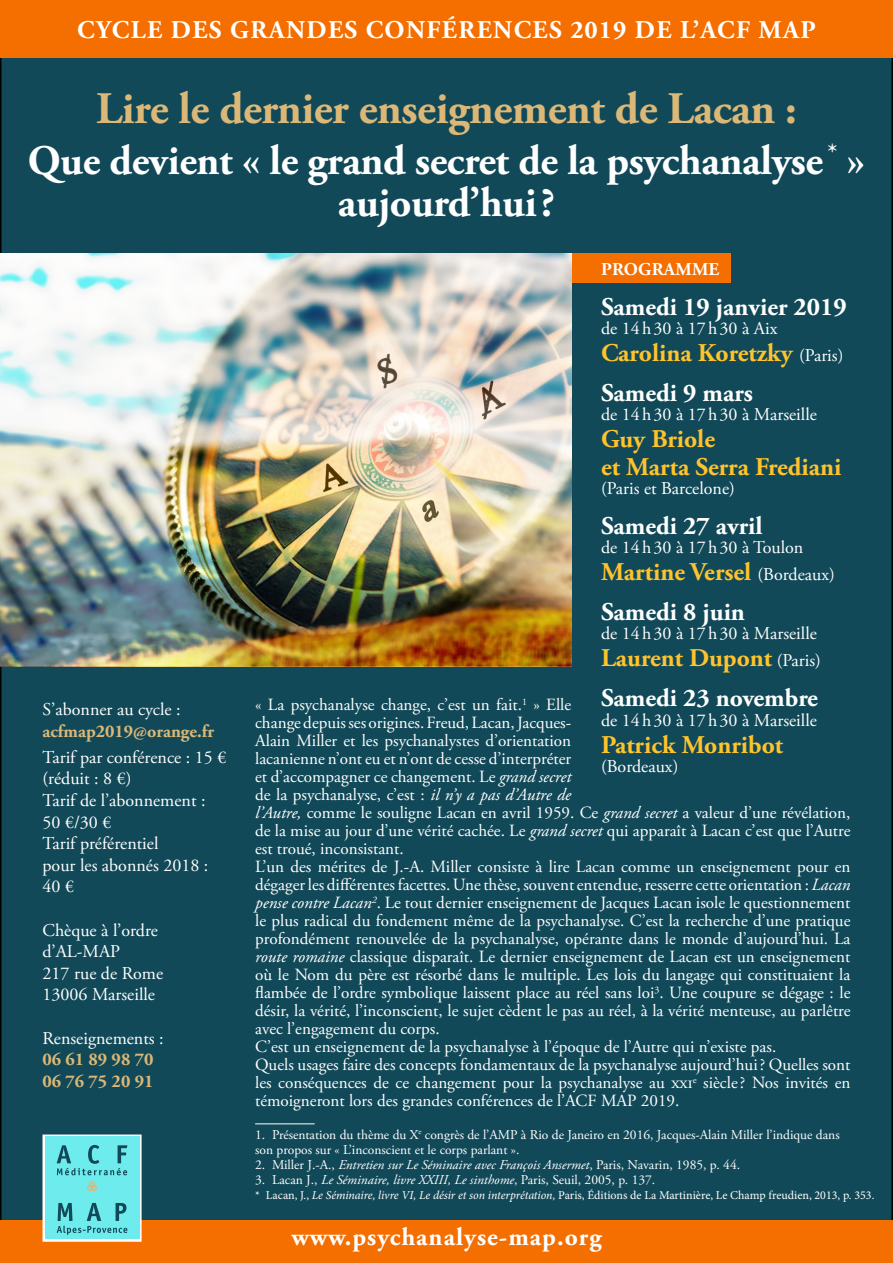
<style>
.page{position:relative;width:893px;height:1263px;background:#fff}
.page>*{position:absolute;margin:0;border:0;box-sizing:border-box;transform-origin:0 0}
.t1{font:700 45px "Adobe Garamond Pro";letter-spacing:-.01em;color:#dbb877}
.t2{font:700 42px/42px "Adobe Garamond Pro";letter-spacing:-.01em;color:#fff;text-align:center}
.t3{font:700 25.5px/27.2px "Adobe Garamond Pro";color:#ffc32b}
.t4{font:700 25.5px "Adobe Garamond Pro";color:#fff}
.t5{font:700 25.5px "Adobe Garamond Pro";letter-spacing:.055em;color:#fff}
.t6{font:700 25.5px "Adobe Garamond Pro";letter-spacing:.04em;color:#fff}
.t7{font:18px/21.6px "Adobe Garamond Pro";color:#fff}
.t8{font:700 18px/21.6px "Adobe Garamond Pro";color:#dbb877}
.t9{font:700 18px "Adobe Garamond Pro";letter-spacing:.015em;color:#fff}
.t10{font:17.1px/18px "Adobe Garamond Pro";color:#fff;text-align:justify}
.t11{font:13.5px/15px "Adobe Garamond Pro";color:#fff}
.t12{font:italic 13.5px "Adobe Garamond Pro";color:#fff}
.t13{font:12px "Minion Pro";color:#fff}
.s1{font-weight:400;color:#fff}
.s2{font-weight:400;font-size:18px;color:#fff}
.s3{font-style:italic}
.s4{font-style:normal}
</style>
<div class="page">
<div style="left:1px;top:1px;width:891px;height:1261px;background:#124958"></div>
<div style="left:571px;top:253px;width:160px;height:29px;background:#f56e00"></div>
<div style="left:0;top:0;width:893px;height:57px;background:#f56e00"></div>
<div style="left:0;top:1220px;width:893px;height:43px;background:#f56e00"></div>
<img style="left:0;top:253px;width:571px;height:414px">
<div style="left:43px;top:1134px;width:99px;height:108px;border:4px solid #fff"></div>
<div style="left:45px;top:1136px;width:94px;height:103px;background:#6debed"></div>
<div style="left:89px;top:1181px;width:6px;height:7px;border:1px solid #dbb877;border-radius:50%"></div>
<div style="left:91px;top:1184px;width:6px;height:7px;border:1px solid #dbb877;border-radius:50%"></div>
<div style="left:87px;top:1184px;width:7px;height:7px;border:1px solid #dbb877;border-radius:50%"></div>
<svg style="left:57px;top:1203px;width:70px;height:32px"></svg>
<svg style="left:57px;top:1145px;width:70px;height:30px"></svg>
<hr style="left:255px;top:1123px;width:60px;height:1px;background:#fff">
<p class="t5" style="left:77px;top:15px;width:740px">CYCLE DES GRANDES CONFÉRENCES 2019 DE L’ACF MAP</p>
<p class="t1" style="left:96px;top:83px;width:702px">Lire le dernier enseignement de Lacan :</p>
<p class="t2" style="left:28px;top:140px;width:839px">Que devient « le grand secret de la psychanalyse <sup>*</sup> » aujourd’hui?</p>
<p class="t8" style="left:43px;top:699px;width:173px"><span class="s1">S’abonner au cycle : </span>acfmap2019@orange.fr</p>
<p class="t7" style="left:43px;top:747px;width:185px">Tarif par conférence : 15 € (réduit : 8 €)</p>
<p class="t7" style="left:43px;top:790px;width:165px">Tarif de l’abonnement :<br>50 €/30 €</p>
<p class="t7" style="left:43px;top:833px;width:167px">Tarif préférentiel<br>pour les abonnés 2018 :<br>40 €</p>
<p class="t7" style="left:43px;top:920px;width:122px">Chèque à l’ordre d’AL-MAP<br>217 rue de Rome</p>
<p class="t7" style="left:43px;top:984px;width:114px">13006 Marseille</p>
<p class="t7" style="left:43px;top:1028px;width:123px">Renseignements :</p>
<p class="t8" style="left:43px;top:1049px;width:112px">06 61 89 98 70</p>
<p class="t8" style="left:43px;top:1071px;width:112px">06 76 75 20 91</p>
<p class="t9" style="left:601px;top:258px;width:120px">PROGRAMME</p>
<p class="t4" style="left:601px;top:292px;width:247px">Samedi 19 janvier 2019</p>
<p class="t7" style="left:601px;top:318px;width:178px">de 14h30 à 17h30 à Aix</p>
<p class="t3" style="left:601px;top:340px;width:244px">Carolina Koretzky <span class="s2">(Paris)</span></p>
<p class="t4" style="left:601px;top:378px;width:154px">Samedi 9 mars</p>
<p class="t7" style="left:601px;top:404px;width:217px">de 14h30 à 17h30 à Marseille</p>
<p class="t3" style="left:601px;top:426px;width:242px">Guy Briole<br>et Marta Serra Frediani</p>
<p class="t7" style="left:601px;top:478px;width:135px">(Paris et Barcelone)</p>
<p class="t4" style="left:601px;top:511px;width:163px">Samedi 27 avril</p>
<p class="t7" style="left:601px;top:537px;width:204px">de 14h30 à 17h30 à Toulon</p>
<p class="t3" style="left:601px;top:559px;width:235px">Martine Versel <span class="s2">(Bordeaux)</span></p>
<p class="t4" style="left:601px;top:597px;width:145px">Samedi 8 juin</p>
<p class="t7" style="left:601px;top:623px;width:217px">de 14h30 à 17h30 à Marseille</p>
<p class="t3" style="left:601px;top:645px;width:222px">Laurent Dupont <span class="s2">(Paris)</span></p>
<p class="t4" style="left:601px;top:683px;width:219px">Samedi 23 novembre</p>
<p class="t7" style="left:601px;top:710px;width:217px">de 14h30 à 17h30 à Marseille</p>
<p class="t3" style="left:601px;top:732px;width:184px">Patrick Monribot</p>
<p class="t7" style="left:601px;top:756px;width:79px">(Bordeaux)</p>
<p class="t10" style="left:255px;top:697px;width:597px;text-align:left">« La psychanalyse change, c’est un fait.<sup>1</sup> » Elle<br>change depuis ses origines. Freud, Lacan, Jacques-<br>Alain Miller et les psychanalystes d’orientation<br>lacanienne n’ont eu et n’ont de cesse d’interpréter<br>et d’accompagner ce changement. Le <span class="s3">grand secret<br></span>de la psychanalyse, c’est : <span class="s3">il n’y a pas d’Autre de<br>l’Autre,</span> comme le souligne Lacan en avril 1959. Ce <span class="s3">grand secret</span> a valeur d’une révélation, de la mise au jour d’une vérité cachée. Le <span class="s3">grand secret</span> qui apparaît à Lacan c’est que l’Autre est troué, inconsistant.</p>
<p class="t10" style="left:255px;top:859px;width:597px">L’un des mérites de J.-A. Miller consiste à lire Lacan comme un enseignement pour en dégager les différentes facettes. Une thèse, souvent entendue, resserre cette orientation : <span class="s3">Lacan pense contre Lacan</span><sup>2</sup>. Le tout dernier enseignement de Jacques Lacan isole le questionnement le plus radical du fondement même de la psychanalyse. C’est la recherche d’une pratique profondément renouvelée de la psychanalyse, opérante dans le monde d’aujourd’hui. La <span class="s3">route romaine</span> classique disparaît. Le dernier enseignement de Lacan est un enseignement où le Nom du père est résorbé dans le multiple. Les lois du langage qui constituaient la flambée de l’ordre symbolique laissent place au réel sans loi<sup>3</sup>. Une coupure se dégage : le désir, la vérité, l’inconscient, le sujet cèdent le pas au réel, à la vérité menteuse, au parlêtre avec l’engagement du corps.</p>
<p class="t10" style="left:255px;top:1039px;width:523px">C’est un enseignement de la psychanalyse à l’époque de l’Autre qui n’existe pas.</p>
<p class="t10" style="left:255px;top:1057px;width:597px">Quels usages faire des concepts fondamentaux de la psychanalyse aujourd’hui? Quelles sont les conséquences de ce changement pour la psychanalyse au xxi<sup>e</sup> siècle? Nos invités en témoigneront lors des grandes conférences de l’ACF MAP 2019.</p>
<p class="t11" style="left:255px;top:1127px;width:586px">1. Présentation du thème du X<sup>e</sup> congrès de l’AMP à Rio de Janeiro en 2016, Jacques-Alain Miller l’indique dans son propos sur « L’inconscient et le corps parlant ».</p>
<p class="t12" style="left:255px;top:1156px;width:486px"><span class="s4">2. Miller J.-A.,</span> Entretien sur Le Séminaire avec François Ansermet<span class="s4">, Paris, Navarin, 1985, p. 44.</span></p>
<p class="t11" style="left:255px;top:1172px;width:402px">3. Lacan J., <span class="s3">Le Séminaire, livre XXIII, Le sinthome</span>, Paris, Seuil, 2005, p. 137.</p>
<p class="t13" style="left:255px;top:1187px;width:621px">* Lacan, J., <span class="s3">Le Séminaire, livre VI, Le désir et son interprétation,</span> Paris, Éditions de La Martinière, Le Champ freudien, 2013, p. 353.</p>
<p class="t6" style="left:291px;top:1222px;width:312px">www.psychanalyse-map.org</p>
</div>
